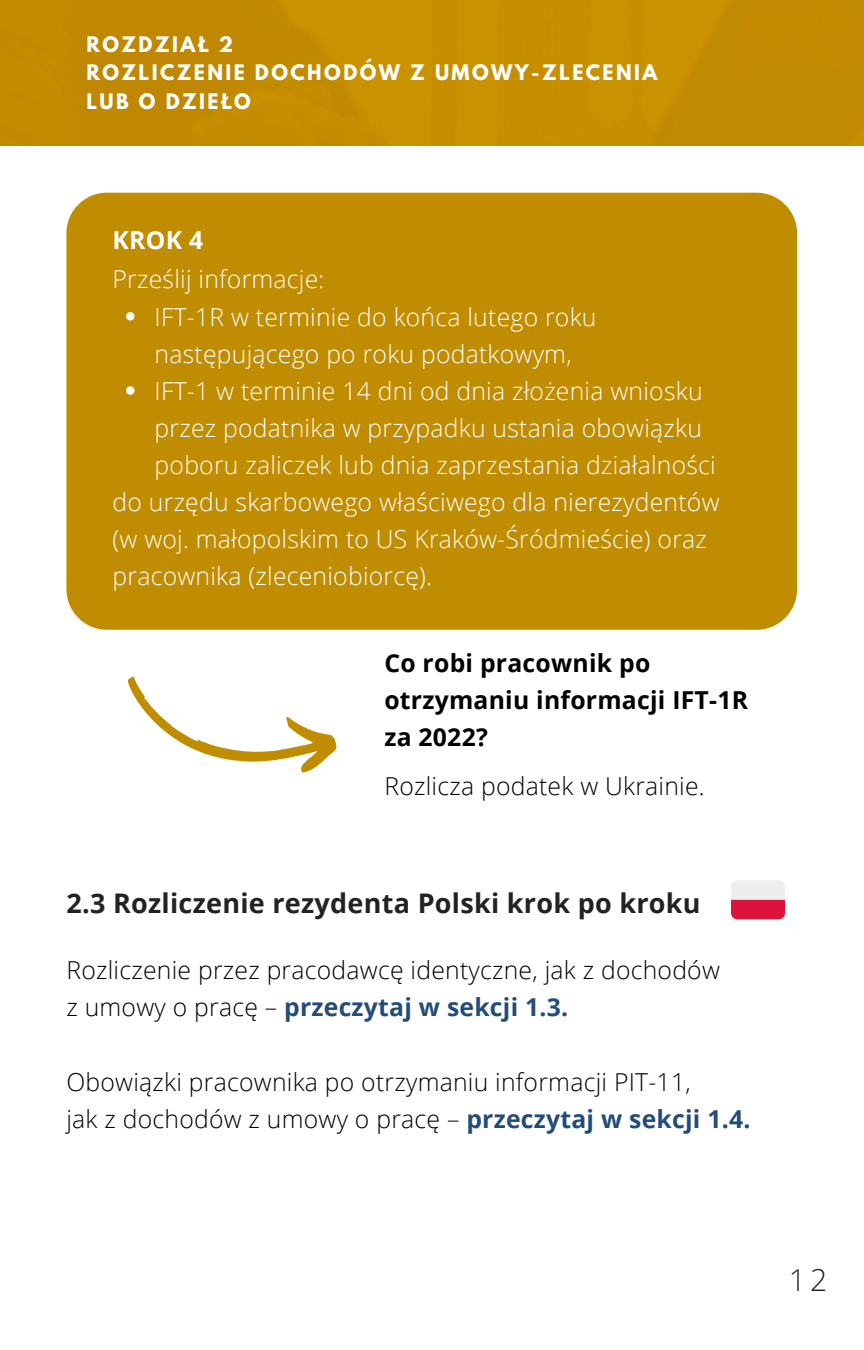
<style>
.page{position:relative;width:864px;height:1350px;background:#fff}
.page>*{position:absolute;margin:0;border:0;box-sizing:border-box;transform-origin:0 0}
.t1{font:300 30.15px "Open Sans";color:#222}
.t2{font:700 27px "Open Sans";letter-spacing:.01em;color:#222}
.t3{font:300 24.75px/37.1px "Open Sans";letter-spacing:.01em;color:#fff}
.t4{font:300 24.75px/37.1px "Open Sans";letter-spacing:.01em;color:#000}
.t5{font:700 24.75px/37.1px "Open Sans";letter-spacing:.01em;color:#000}
.t6{font:700 24.75px "Open Sans";color:#fff}
.t7{font:700 18.9px/28.6px "League Spartan";letter-spacing:.13em;color:#fff}
.s1{font-weight:700;color:#234d79}
</style>
<div class="page">
<div style="left:66px;top:193px;width:731px;height:437px;background:#c08c00;border-radius:41px"></div>
<svg style="left:127px;top:676px;width:210px;height:97px"></svg>
<svg style="left:126px;top:312px;width:9px;height:9px"></svg>
<svg style="left:126px;top:386px;width:9px;height:9px"></svg>
<div style="left:0;top:0;width:863px;height:145px;background:#c48b00"></div>
<svg style="left:731px;top:881px;width:54px;height:38px;background:#e58195"></svg>
<p class="t7" style="left:86px;top:32px;width:573px">ROZDZIAŁ 2<br>ROZLICZENIE DOCHODÓW Z UMOWY-ZLECENIA<br>LUB O DZIEŁO</p>
<p class="t6" style="left:113px;top:222px;width:92px">KROK 4</p>
<p class="t3" style="left:113px;top:260px;width:213px">Prześlij informacje:</p>
<p class="t3" style="left:155px;top:297px;width:563px">IFT-1R w terminie do końca lutego roku następującego po roku podatkowym,<br>IFT-1 w terminie 14 dni od dnia złożenia wniosku przez podatnika w przypadku ustania obowiązku poboru zaliczek lub dnia zaprzestania działalności</p>
<p class="t3" style="left:113px;top:483px;width:609px">do urzędu skarbowego właściwego dla nierezydentów (w woj. małopolskim to US Kraków-Śródmieście) oraz pracownika (zleceniobiorcę).</p>
<p class="t5" style="left:384px;top:643px;width:365px">Co robi pracownik po otrzymaniu informacji IFT-1R za 2022?</p>
<p class="t4" style="left:384px;top:767px;width:322px">Rozlicza podatek w Ukrainie.</p>
<p class="t2" style="left:66px;top:884px;width:636px">2.3 Rozliczenie rezydenta Polski krok po kroku</p>
<p class="t4" style="left:66px;top:951px;width:655px">Rozliczenie przez pracodawcę identyczne, jak z dochodów z umowy o pracę – <span class="s1">przeczytaj w sekcji 1.3.</span></p>
<p class="t4" style="left:66px;top:1062px;width:686px">Obowiązki pracownika po otrzymaniu informacji PIT-11,<br>jak z dochodów z umowy o pracę – <span class="s1">przeczytaj w sekcji 1.4.</span></p>
<p class="t1" style="left:789px;top:1259px;width:40px">12</p>
</div>
